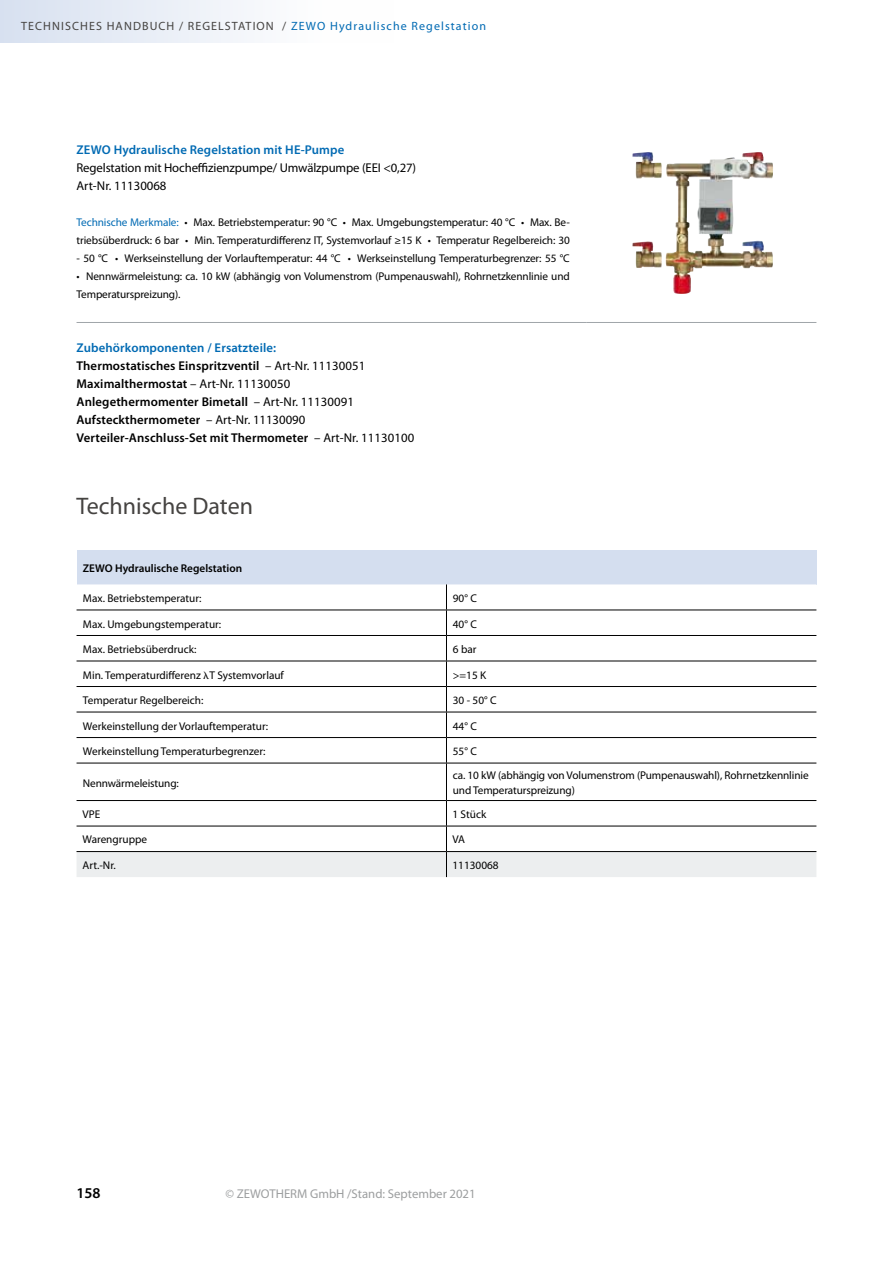
<style>
.page{position:relative;width:893px;height:1263px;background:#fff}
.page>*{position:absolute;margin:0;border:0;box-sizing:border-box;transform-origin:0 0}
.t1{font:24px "Myriad Pro";color:#454341}
.t2{font:600 15px "Myriad Pro";color:#000}
.t3{font:600 12.75px/18px "Myriad Pro";letter-spacing:.01em;color:#000}
.t4{font:12.75px/18px "Myriad Pro";letter-spacing:-.01em;color:#000}
.t5{font:600 12.75px "Myriad Pro";letter-spacing:.01em;color:#006ab3}
.t6{font:12.75px "Myriad Pro";color:#9c9e9f}
.t7{font:12px "Myriad Pro";letter-spacing:.09em;color:#454341}
.t8{font:11.25px/18px "Myriad Pro";letter-spacing:-.01em;color:#000}
.t9{font:600 11.25px "Myriad Pro";color:#000}
.s1{color:#006ab3}
.s2{font-weight:400}
.s3{font-family:"Mathematical Pi One"}
</style>
<div class="page">
<hr style="left:77px;top:322px;width:510px;height:1px;background:#a0a5a9">
<hr style="left:587px;top:322px;width:229px;height:1px;background:#a0a5a9">
<img style="left:632px;top:152px;width:141px;height:142px">
<img style="left:632px;top:152px;width:126px;height:27px">
<div style="left:77px;top:550px;width:739px;height:34px;background:#d4deef"></div>
<svg style="left:77px;top:584px;width:739px;height:179px"></svg>
<hr style="left:77px;top:610px;width:369px;height:1px;background:#000">
<hr style="left:446px;top:610px;width:370px;height:1px;background:#000">
<hr style="left:77px;top:635px;width:369px;height:1px;background:#000">
<hr style="left:446px;top:635px;width:370px;height:1px;background:#000">
<hr style="left:77px;top:661px;width:369px;height:1px;background:#000">
<hr style="left:446px;top:661px;width:370px;height:1px;background:#000">
<hr style="left:77px;top:686px;width:369px;height:1px;background:#000">
<hr style="left:446px;top:686px;width:370px;height:1px;background:#000">
<hr style="left:77px;top:712px;width:369px;height:1px;background:#000">
<hr style="left:446px;top:712px;width:370px;height:1px;background:#000">
<hr style="left:77px;top:737px;width:369px;height:1px;background:#000">
<hr style="left:446px;top:737px;width:370px;height:1px;background:#000">
<svg style="left:446px;top:584px;width:1px;height:179px"></svg>
<hr style="left:77px;top:763px;width:369px;height:1px;background:#000">
<hr style="left:446px;top:763px;width:370px;height:1px;background:#000">
<hr style="left:446px;top:763px;width:1px;height:37px;background:#000">
<hr style="left:77px;top:800px;width:369px;height:1px;background:#000">
<hr style="left:446px;top:800px;width:370px;height:1px;background:#000">
<svg style="left:77px;top:801px;width:739px;height:76px"></svg>
<div style="left:0;top:0;width:393px;height:43px;background:linear-gradient(to right,#d8e1f0,#fff)"></div>
<p class="t7" style="left:21px;top:19px;width:466px">TECHNISCHES HANDBUCH / REGELSTATION / <span class="s1">ZEWO Hydraulische Regelstation</span></p>
<p class="t5" style="left:77px;top:142px;width:269px">ZEWO Hydraulische Regelstation mit HE-Pumpe</p>
<p class="t4" style="left:77px;top:159px;width:341px">Regelstation mit Hocheffizienzpumpe/ Umwälzpumpe (EEI &lt;0,27)<br>Art-Nr. 11130068</p>
<p class="t8" style="left:77px;top:213px;width:495px"><span class="s1">Technische Merkmale:</span> • Max. Betriebstemperatur: 90 °C • Max. Umgebungstemperatur: 40 °C • Max. Be&shy;triebsüberdruck: 6 bar • Min. Temperaturdifferenz lT, Systemvorlauf ≥15 K • Temperatur Regelbereich: 30</p>
<p class="t8" style="left:77px;top:249px;width:495px">- 50 °C • Werkseinstellung der Vorlauftemperatur: 44 °C • Werkseinstellung Temperaturbegrenzer: 55 °C</p>
<p class="t8" style="left:77px;top:267px;width:495px">• Nennwärmeleistung: ca. 10 kW (abhängig von Volumenstrom (Pumpenauswahl), Rohrnetzkennlinie und<br>Temperaturspreizung).</p>
<p class="t3" style="left:77px;top:338px;width:339px"><span class="s1">Zubehörkomponenten / Ersatzteile:<br></span>Thermostatisches Einspritzventil <span class="s2">– Art-Nr. 11130051<br></span>Maximalthermostat <span class="s2">– Art-Nr. 11130050<br></span>Anlegethermomenter Bimetall <span class="s2">– Art-Nr. 11130091<br></span>Aufsteckthermometer <span class="s2">– Art-Nr. 11130090<br></span>Verteiler-Anschluss-Set mit Thermometer <span class="s2">– Art-Nr. 11130100</span></p>
<h1 class="t1" style="left:76px;top:491px;width:178px">Technische Daten</h1>
<p class="t9" style="left:83px;top:561px;width:161px">ZEWO Hydraulische Regelstation</p>
<p class="t8" style="left:83px;top:589px;width:120px">Max. Betriebstemperatur:</p>
<p class="t8" style="left:453px;top:589px;width:26px">90° C</p>
<p class="t8" style="left:83px;top:615px;width:140px">Max. Umgebungstemperatur:</p>
<p class="t8" style="left:453px;top:615px;width:26px">40° C</p>
<p class="t8" style="left:83px;top:640px;width:115px">Max. Betriebsüberdruck:</p>
<p class="t8" style="left:453px;top:640px;width:25px">6 bar</p>
<p class="t8" style="left:83px;top:666px;width:202px">Min. Temperaturdifferenz <span class="s3">l</span>T Systemvorlauf</p>
<p class="t8" style="left:453px;top:666px;width:35px">&gt;=15 K</p>
<p class="t8" style="left:83px;top:691px;width:122px">Temperatur Regelbereich:</p>
<p class="t8" style="left:453px;top:691px;width:45px">30 - 50° C</p>
<p class="t8" style="left:83px;top:717px;width:187px">Werkeinstellung der Vorlauftemperatur:</p>
<p class="t8" style="left:453px;top:717px;width:26px">44° C</p>
<p class="t8" style="left:83px;top:742px;width:184px">Werkeinstellung Temperaturbegrenzer:</p>
<p class="t8" style="left:453px;top:742px;width:26px">55° C</p>
<p class="t8" style="left:83px;top:774px;width:98px">Nennwärmeleistung:</p>
<p class="t8" style="left:453px;top:768px;width:357px;line-height:15px">ca. 10 kW (abhängig von Volumenstrom (Pumpenauswahl), Rohrnetzkennlinie und Temperaturspreizung)</p>
<p class="t8" style="left:83px;top:804px;width:19px">VPE</p>
<p class="t8" style="left:452px;top:804px;width:35px">1 Stück</p>
<p class="t8" style="left:83px;top:830px;width:66px">Warengruppe</p>
<p class="t8" style="left:452px;top:830px;width:14px">VA</p>
<p class="t8" style="left:83px;top:855px;width:35px">Art.-Nr.</p>
<p class="t8" style="left:452px;top:855px;width:48px">11130068</p>
<h2 class="t2" style="left:77px;top:1183px;width:26px">158</h2>
<p class="t6" style="left:225px;top:1186px;width:252px">© ZEWOTHERM GmbH /Stand: September 2021</p>
</div>
